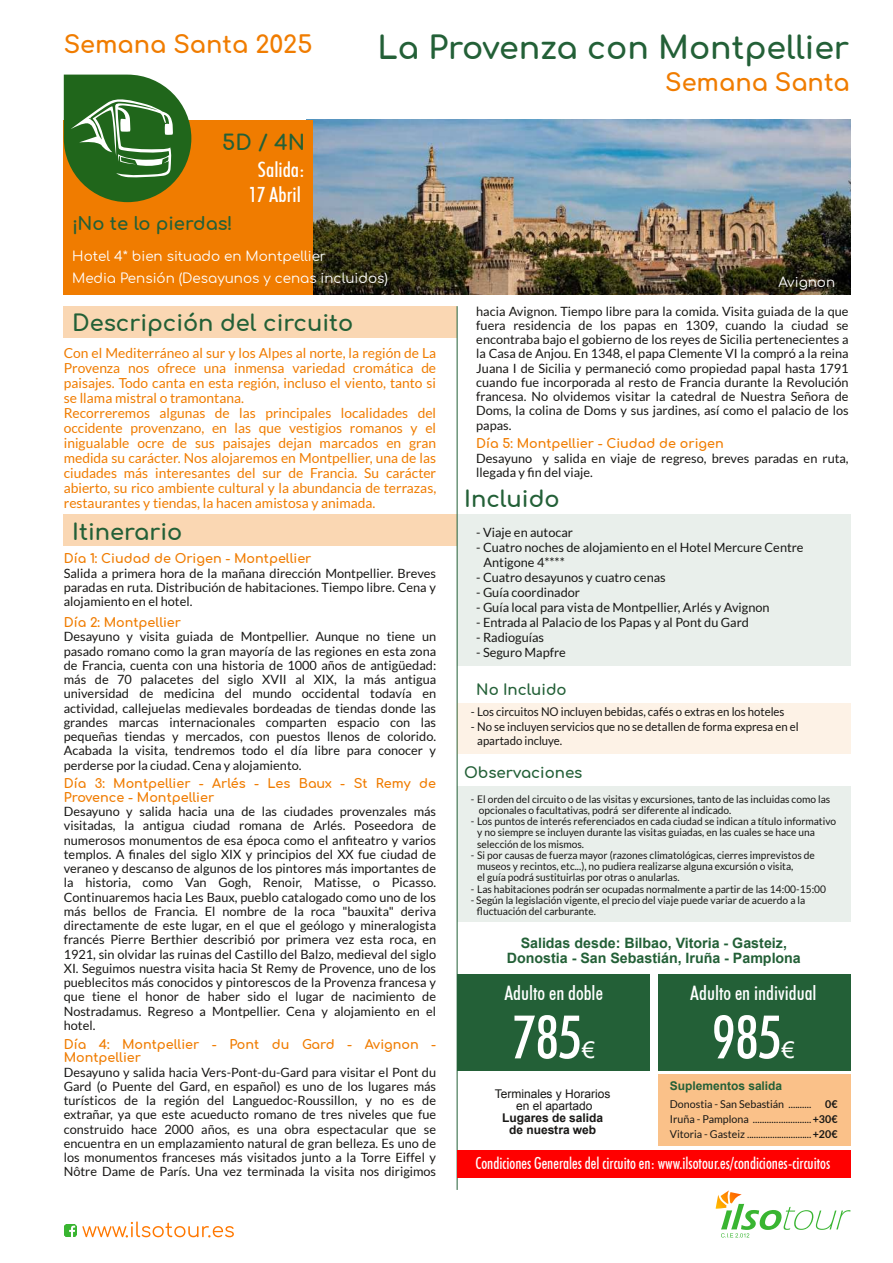
<style>
.page{position:relative;width:893px;height:1263px;background:#fff}
.page>*{position:absolute;margin:0;border:0;box-sizing:border-box;transform-origin:0 0}
.t1{font:500 condensed 60px "Futura BT";color:#fff}
.t2{font:700 31.5px "Comfortaa";color:#236037}
.t3{font:700 24px "Comfortaa";color:#f07c00}
.t4{font:22.95px "Arial";color:#fff}
.t5{font:700 22.5px "Comfortaa";color:#236037}
.t6{font:500 condensed 21px/25.5px "Futura BT";color:#fff;text-align:center}
.t7{font:700 21px "Comfortaa";color:#236037}
.t8{font:500 condensed 19.95px "Futura BT";color:#fff}
.t9{font:700 18px "Comfortaa";color:#236037}
.t10{font:500 condensed 16.5px "Futura BT";color:#fff;scale:.93 1}
.t11{font:700 15px "Comfortaa";color:#236037}
.t12{font:700 14.25px/15px "Arial";color:#236037;text-align:center}
.t13{font:13.8px/15px "Lato";color:#f07c00}
.t14{font:13.5px/22.5px "Comfortaa";color:#fff}
.t15{font:12.75px/14.2px "Lato";color:#181715;text-align:justify}
.t16{font:700 12.75px/13.5px "Comfortaa";color:#f07c00}
.t17{font:12px/14.2px "Lato";letter-spacing:-.005em;color:#181715;scale:.95 1}
.t18{font:12px/12px "Arial";letter-spacing:-.005em;color:#181715;text-align:center}
.t19{font:700 12px/12px "Arial";color:#181715;text-align:center}
.t20{font:700 12px "Arial";letter-spacing:-.005em;color:#236037}
.t21{font:10.8px/15px "Lato";color:#181715;text-align:justify}
.t22{font:10.5px/11.2px "Lato";color:#181715}
.s1{font-weight:700}
</style>
<div class="page">
<div style="left:457px;top:974px;width:193px;height:96px;background:#236037"></div>
<div style="left:658px;top:974px;width:192px;height:96px;background:#236037"></div>
<div style="left:64px;top:514px;width:393px;height:32px;background:#fad7b3"></div>
<div style="left:64px;top:306px;width:393px;height:32px;background:#fad7b3"></div>
<hr style="left:457px;top:306px;width:1px;height:884px;background:#236037">
<img style="left:313px;top:120px;width:537px;height:174px">
<div style="left:64px;top:120px;width:249px;height:174px;background:#f07c00"></div>
<svg style="left:82px;top:1221px;width:152px;height:16px"></svg>
<div style="left:64px;top:1224px;width:13px;height:13px;background:#39b531;border-radius:3px"></div>
<svg style="left:69px;top:1225px;width:6px;height:12px"></svg>
<svg style="left:716px;top:1190px;width:134px;height:47px"></svg>
<svg style="left:64px;top:75px;width:127px;height:127px"></svg>
<div style="left:457px;top:1150px;width:393px;height:28px;background:#f00"></div>
<div style="left:658px;top:1074px;width:192px;height:72px;background:#fac189"></div>
<div style="left:457px;top:514px;width:393px;height:151px;background:#e9efeb"></div>
<div style="left:457px;top:786px;width:393px;height:135px;background:#e9efeb"></div>
<div style="left:457px;top:703px;width:393px;height:50px;background:#fdf2e6"></div>
<h3 class="t3" style="left:64px;top:31px;width:250px">Semana Santa 2025</h3>
<h2 class="t2" style="left:378px;top:29px;width:473px">La Provenza con Montpellier</h2>
<h3 class="t3" style="left:665px;top:69px;width:186px">Semana Santa</h3>
<h3 class="t7" style="left:222px;top:131px;width:84px">5D / 4N</h3>
<h3 class="t6" style="left:249px;top:157px;width:57px">Salida:<br>17 Abril</h3>
<h3 class="t9" style="left:72px;top:216px;width:162px">¡No te lo pierdas!</h3>
<p class="t14" style="left:72px;top:245px;width:317px">Hotel 4* bien situado en Montpellier<br>Media Pensión (Desayunos y cenas incluidos)</p>
<h3 class="t5" style="left:72px;top:310px;width:282px">Descripción del circuito</h3>
<p class="t13" style="left:64px;top:346px;width:374px">Con el Mediterráneo al sur y los Alpes al norte, la región de La Provenza nos ofrece una inmensa variedad cromática de paisajes. Todo canta en esta región, incluso el viento, tanto si se llama mistral o tramontana.<br>Recorreremos algunas de las principales localidades del occidente provenzano, en las que vestigios romanos y el inigualable ocre de sus paisajes dejan marcados en gran medida su carácter. Nos alojaremos en Montpellier, una de las ciudades más interesantes del sur de Francia. Su carácter abierto, su rico ambiente cultural y la abundancia de terrazas, restaurantes y tiendas, la hacen amistosa y animada.</p>
<h3 class="t5" style="left:72px;top:519px;width:111px">Itinerario</h3>
<p class="t16" style="left:64px;top:552px;width:249px">Día 1: Ciudad de Origen - Montpellier</p>
<p class="t15" style="left:64px;top:567px;width:374px">Salida a primera hora de la mañana dirección Montpellier. Breves paradas en ruta. Distribución de habitaciones. Tiempo libre. Cena y alojamiento en el hotel.</p>
<p class="t16" style="left:64px;top:616px;width:119px">Día 2: Montpellier</p>
<p class="t15" style="left:64px;top:630px;width:374px">Desayuno y visita guiada de Montpellier. Aunque no tiene un pasado romano como la gran mayoría de las regiones en esta zona de Francia, cuenta con una historia de 1000 años de antigüedad: más de 70 palacetes del siglo XVII al XIX, la más antigua universidad de medicina del mundo occidental todavía en actividad, callejuelas medievales bordeadas de tiendas donde las grandes marcas internacionales comparten espacio con las pequeñas tiendas y mercados, con puestos llenos de colorido.<br>Acabada la visita, tendremos todo el día libre para conocer y perderse por la ciudad. Cena y alojamiento.</p>
<p class="t16" style="left:64px;top:777px;width:374px">Día 3: Montpellier - Arlés - Les Baux - St Remy de<br>Provence - Montpellier</p>
<p class="t15" style="left:64px;top:805px;width:374px">Desayuno y salida hacia una de las ciudades provenzales más visitadas, la antigua ciudad romana de Arlés. Poseedora de numerosos monumentos de esa época como el anfiteatro y varios templos. A finales del siglo XIX y principios del XX fue ciudad de veraneo y descanso de algunos de los pintores más importantes de la historia, como Van Gogh, Renoir, Matisse, o Picasso.<br>Continuaremos hacia Les Baux, pueblo catalogado como uno de los más bellos de Francia. El nombre de la roca "bauxita" deriva directamente de este lugar, en el que el geólogo y mineralogista francés Pierre Berthier describió por primera vez esta roca, en 1921, sin olvidar las ruinas del Castillo del Balzo, medieval del siglo XI. Seguimos nuestra visita hacia St Remy de Provence, uno de los pueblecitos más conocidos y pintorescos de la Provenza francesa y que tiene el honor de haber sido el lugar de nacimiento de Nostradamus. Regreso a Montpellier. Cena y alojamiento en el hotel.</p>
<p class="t16" style="left:64px;top:1037px;width:374px">Día 4: Montpellier - Pont du Gard - Avignon -<br>Montpellier</p>
<p class="t15" style="left:64px;top:1065px;width:374px">Desayuno y salida hacia Vers-Pont-du-Gard para visitar el Pont du Gard (o Puente del Gard, en español) es uno de los lugares más turísticos de la región del Languedoc-Roussillon, y no es de extrañar, ya que este acueducto romano de tres niveles que fue construido hace 2000 años, es una obra espectacular que se encuentra en un emplazamiento natural de gran belleza. Es uno de los monumentos franceses más visitados junto a la Torre Eiffel y Nôtre Dame de París. Una vez terminada la visita nos dirigimos</p>
<p class="t14" style="left:778px;top:271px;width:58px">Avignon</p>
<p class="t15" style="left:476px;top:305px;width:374px">hacia Avignon. Tiempo libre para la comida. Visita guiada de la que fuera residencia de los papas en 1309, cuando la ciudad se encontraba bajo el gobierno de los reyes de Sicilia pertenecientes a la Casa de Anjou. En 1348, el papa Clemente VI la compró a la reina Juana I de Sicilia y permaneció como propiedad papal hasta 1791 cuando fue incorporada al resto de Francia durante la Revolución francesa. No olvidemos visitar la catedral de Nuestra Señora de Doms, la colina de Doms y sus jardines, así como el palacio de los papas.</p>
<p class="t16" style="left:476px;top:437px;width:249px">Día 5: Montpellier - Ciudad de origen</p>
<p class="t15" style="left:476px;top:452px;width:374px">Desayuno y salida en viaje de regreso, breves paradas en ruta, llegada y fin del viaje.</p>
<h3 class="t5" style="left:464px;top:486px;width:97px">Incluido</h3>
<p class="t15" style="left:476px;top:526px;width:98px">- Viaje en autocar</p>
<p class="t15" style="left:483px;top:541px;width:322px;line-height:15px;text-indent:-7px">- Cuatro noches de alojamiento en el Hotel Mercure Centre<br>Antigone 4****</p>
<p class="t15" style="left:476px;top:571px;width:191px">- Cuatro desayunos y cuatro cenas</p>
<p class="t15" style="left:476px;top:586px;width:105px">- Guía coordinador</p>
<p class="t15" style="left:476px;top:601px;width:295px">- Guía local para vista de Montpellier, Arlés y Avignon</p>
<p class="t15" style="left:476px;top:616px;width:274px">- Entrada al Palacio de los Papas y al Pont du Gard</p>
<p class="t15" style="left:476px;top:631px;width:69px">- Radioguías</p>
<p class="t15" style="left:476px;top:646px;width:91px">- Seguro Mapfre</p>
<p class="t11" style="left:476px;top:681px;width:92px">No Incluido</p>
<p class="t17" style="left:471px;top:706px;width:332px">- Los circuitos NO incluyen bebidas, cafés o extras en los hoteles</p>
<p class="t17" style="left:477px;top:720px;width:340px;text-indent:-6px">- No se incluyen servicios que no se detallen de forma expresa en el apartado incluye.</p>
<p class="t11" style="left:464px;top:764px;width:120px">Observaciones</p>
<p class="t22" style="left:479px;top:794px;width:353px;text-indent:-8px">- El orden del circuito o de las visitas y excursiones, tanto de las incluidas como las opcionales o facultativas, podrá ser diferente al indicado.</p>
<p class="t22" style="left:477px;top:816px;width:360px;text-indent:-6px">- Los puntos de interés referenciados en cada ciudad se indican a título informativo y no siempre se incluyen durante las visitas guiadas, en las cuales se hace una selección de los mismos.</p>
<p class="t22" style="left:477px;top:850px;width:339px;text-indent:-6px">- Si por causas de fuerza mayor (razones climatológicas, cierres imprevistos de museos y recintos, etc...), no pudiera realizarse alguna excursión o visita,<br>el guía podrá sustituirlas por otras o anularlas.</p>
<p class="t22" style="left:471px;top:884px;width:357px">- Las habitaciones podrán ser ocupadas normalmente a partir de las 14:00-15:00</p>
<p class="t22" style="left:477px;top:895px;width:330px;text-indent:-6px">- Según la legislación vigente, el precio del viaje puede variar de acuerdo a la fluctuación del carburante.</p>
<p class="t12" style="left:507px;top:936px;width:296px">Salidas desde: Bilbao, Vitoria - Gasteiz,<br>Donostia - San Sebastián, Iruña - Pamplona</p>
<h3 class="t8" style="left:504px;top:985px;width:100px">Adulto en doble</h3>
<h1 class="t1" style="left:512px;top:1013px;width:71px">785</h1>
<h3 class="t4" style="left:582px;top:1042px;width:14px">€</h3>
<p class="t18" style="left:495px;top:1088px;width:117px">Terminales y Horarios en el apartado</p>
<p class="t19" style="left:502px;top:1112px;width:102px">Lugares de salida de nuestra web</p>
<h3 class="t8" style="left:690px;top:985px;width:128px">Adulto en individual</h3>
<h1 class="t1" style="left:712px;top:1013px;width:71px">985</h1>
<h3 class="t4" style="left:782px;top:1042px;width:14px">€</h3>
<p class="t20" style="left:670px;top:1081px;width:114px">Suplementos salida</p>
<p class="t21" style="left:670px;top:1098px;width:143px">Donostia - San Sebastián ..........</p>
<p class="t21" style="left:670px;top:1098px;width:169px;text-indent:155px"><span class="s1">0€ </span>Iruña - Pamplona .........................<span class="s1">+30€ </span>Vitoria - Gasteiz ............................<span class="s1">+20€</span></p>
<p class="t10" style="left:476px;top:1157px;width:383px">Condiciones Generales del circuito en: www.ilsotour.es/condiciones-circuitos</p>
</div>
